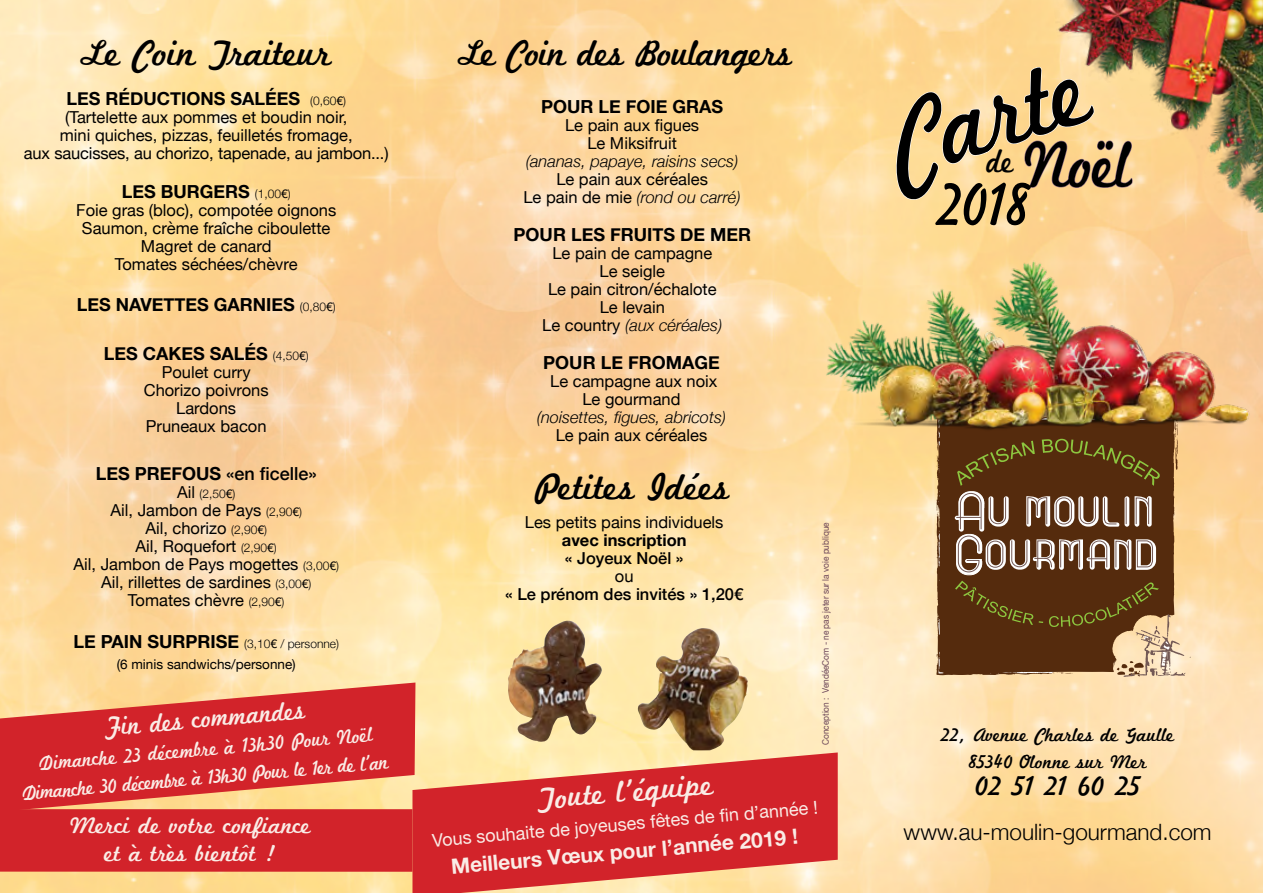
<style>
.page{position:relative;width:1263px;height:893px;background:#fff}
.page>*{position:absolute;margin:0;border:0;box-sizing:border-box;transform-origin:0 0}
.t1{font:109.5px "Marketing Script";color:#000;scale:.88 1}
.t2{font:68.7px "Marketing Script";color:#000;scale:.86 1}
.t3{font:63.3px "Marketing Script";color:#000;scale:.86 1}
.t4{font:37.5px "Marketing Script";letter-spacing:-.01em;color:#000}
.t5{font:37.5px "Marketing Script";letter-spacing:-.03em;color:#000}
.t6{font:34.35px "Marketing Script";color:#000;scale:.86 1}
.t7{font:31.5px "Marketing Script";color:#faece6}
.t8{font:28.5px "Marketing Script";color:#000}
.t9{font:27px "Marketing Script";color:#faece6;scale:.93 1}
.t10{font:24px/28.5px "Marketing Script";color:#faece6;text-align:center}
.t11{font:300 22.5px "Helvetica Neue";color:#000}
.t12{font:21px/28.5px "Marketing Script";color:#faece6;text-align:center;scale:.93 1}
.t13{font:700 21px "Helvetica Neue";color:#faece6}
.t14{font:19.5px/27px "Marketing Script";color:#000;text-align:center}
.t15{font:700 18px "Helvetica Neue";color:#000}
.t16{font:18px "Helvetica Neue";color:#faece6}
.t17{font:500 18px "Helvetica Neue";color:#000}
.t18{font:16.5px/18px "Helvetica Neue";color:#000;text-align:center}
.t19{font:italic 300 16.5px "Helvetica Neue";color:#000}
.t20{font:500 16.5px "Helvetica Neue";color:#000}
.t21{font:700 16.5px "Helvetica Neue";color:#000}
.t22{font:13.5px "Helvetica Neue";color:#000}
.t23{font:300 12px "Helvetica Neue";color:#000}
.t24{font:9px "Helvetica Neue";color:#6b4558;scale:.92 1}
.s1{font-weight:300;font-size:12px}
.s2{font-weight:400;font-size:12px}
.s3{font-weight:700}
.s4{font-weight:400;font-size:16.5px}
.s5{font-weight:400}
.s6{font-size:12px}
.s7{font-weight:700;font-size:18px}
.s8{font-weight:300;font-style:italic}
</style>
<div class="page">
<img style="left:0;top:0;width:1263px;height:893px">
<svg style="left:879px;top:63px;width:173px;height:142px;background:#fcda9a"></svg>
<img style="left:1052px;top:0;width:211px;height:235px">
<img style="left:508px;top:622px;width:94px;height:120px">
<img style="left:638px;top:628px;width:110px;height:122px">
<div style="left:0;top:809px;width:412px;height:63px;background:#d2232a"></div>
<svg style="left:412px;top:752px;width:426px;height:141px;background:#dc524a"></svg>
<svg style="left:938px;top:445px;width:253px;height:232px;background:#785635"></svg>
<svg style="left:0;top:682px;width:415px;height:130px;background:#dd5447"></svg>
<img style="left:819px;top:237px;width:443px;height:208px">
<h3 class="t4" style="left:81px;top:31px;width:252px">Le Coin Traiteur</h3>
<p class="t15" style="left:66px;top:84px;width:281px">LES RÉDUCTIONS SALÉES <span class="s1">(0,60</span><span class="s2">€</span><span class="s1">)</span></p>
<p class="t18" style="left:24px;top:109px;width:366px">(Tartelette aux pommes et boudin noir,<br>mini quiches, pizzas, feuilletés fromage,<br>aux saucisses, au chorizo, tapenade, au jambon...)</p>
<p class="t15" style="left:122px;top:177px;width:170px">LES BURGERS <span class="s1">(1,00</span><span class="s2">€</span><span class="s1">)</span></p>
<p class="t18" style="left:76px;top:202px;width:262px">Foie gras (bloc), compotée oignons<br>Saumon, crème fraîche ciboulette<br>Magret de canard<br>Tomates séchées/chèvre</p>
<p class="t15" style="left:77px;top:290px;width:261px">LES NAVETTES GARNIES <span class="s1">(0,80</span><span class="s2">€</span><span class="s1">)</span></p>
<p class="t15" style="left:104px;top:340px;width:206px">LES CAKES SALÉS <span class="s1">(4,50</span><span class="s2">€</span><span class="s1">)</span></p>
<p class="t18" style="left:144px;top:364px;width:126px">Poulet curry<br>Chorizo poivrons<br>Lardons<br>Pruneaux bacon</p>
<p class="t17" style="left:96px;top:459px;width:223px"><span class="s3">LES PREFOUS</span> «en ficelle»</p>
<p class="t23" style="left:177px;top:484px;width:60px"><span class="s4">Ail</span> (2,50<span class="s5">€</span>)</p>
<p class="t18" style="left:74px;top:502px;width:267px">Ail, Jambon de Pays <span class="s1">(2,90</span><span class="s6">€</span><span class="s1">)<br></span>Ail, chorizo <span class="s1">(2,90</span><span class="s6">€</span><span class="s1">)<br></span>Ail, Roquefort <span class="s1">(2,90</span><span class="s6">€</span><span class="s1">)<br></span>Ail, Jambon de Pays mogettes <span class="s1">(3,00</span><span class="s6">€</span><span class="s1">)<br></span>Ail, rillettes de sardines <span class="s1">(3,00</span><span class="s6">€</span><span class="s1">)<br></span>Tomates chèvre <span class="s1">(2,90</span><span class="s6">€</span><span class="s1">)</span></p>
<p class="t23" style="left:73px;top:634px;width:267px"><span class="s7">LE PAIN SURPRISE</span> (3,10<span class="s5">€</span> / personne)</p>
<p class="t22" style="left:117px;top:655px;width:181px">(6 minis sandwichs/personne)</p>
<h3 class="t9" style="left:103px;top:711px;width:218px;rotate:-5deg">Fin des commandes</h3>
<p class="t12" style="left:19px;top:752px;width:397px;rotate:-5deg">Dimanche 23 décembre à 13h30 Pour Noël<br>Dimanche 30 décembre à 13h30 Pour le 1er de l’an</p>
<h3 class="t10" style="left:70px;top:812px;width:242px">Merci de votre confiance et à très bientôt !</h3>
<h3 class="t5" style="left:458px;top:31px;width:335px">Le Coin des Boulangers</h3>
<p class="t15" style="left:541px;top:92px;width:184px">POUR LE FOIE GRAS</p>
<p class="t18" style="left:565px;top:117px;width:136px">Le pain aux figues<br>Le Miksifruit</p>
<p class="t19" style="left:526px;top:148px;width:214px">(ananas, papaye, raisins secs)</p>
<p class="t18" style="left:523px;top:171px;width:219px">Le pain aux céréales<br>Le pain de mie <span class="s8">(rond ou carré)</span></p>
<p class="t15" style="left:514px;top:221px;width:239px">POUR LES FRUITS DE MER</p>
<p class="t18" style="left:542px;top:245px;width:182px">Le pain de campagne<br>Le seigle<br>Le pain citron/échalote<br>Le levain<br>Le country <span class="s8">(aux céréales)</span></p>
<p class="t15" style="left:543px;top:348px;width:178px">POUR LE FROMAGE</p>
<p class="t18" style="left:550px;top:373px;width:169px">Le campagne aux noix<br>Le gourmand</p>
<p class="t19" style="left:537px;top:404px;width:191px">(noisettes, figues, abricots)</p>
<p class="t18" style="left:556px;top:427px;width:153px">Le pain aux céréales</p>
<h3 class="t4" style="left:535px;top:464px;width:196px">Petites Idées</h3>
<p class="t18" style="left:525px;top:514px;width:200px">Les petits pains individuels</p>
<p class="t21" style="left:562px;top:527px;width:126px">avec inscription</p>
<p class="t20" style="left:565px;top:545px;width:120px">« Joyeux Noël »</p>
<p class="t18" style="left:615px;top:568px;width:20px">ou</p>
<p class="t20" style="left:505px;top:581px;width:240px">« Le prénom des invités » 1,20€</p>
<p class="t24" style="left:819px;top:745px;width:244px;rotate:-90deg">Conception : VendéeCom - ne pas jeter sur la voie publique</p>
<h3 class="t7" style="left:536px;top:780px;width:178px;rotate:-5deg">Toute l’équipe</h3>
<p class="t16" style="left:431px;top:828px;width:389px;rotate:-5deg">Vous souhaite de joyeuses fêtes de fi n d’année !</p>
<p class="t13" style="left:450px;top:850px;width:350px;rotate:-5deg">Meilleurs Vœux pour l’année 2019 !</p>
<h1 class="t1" style="left:872px;top:81px;width:231px;rotate:-17deg">Carte</h1>
<h2 class="t2" style="left:1024px;top:123px;width:127px">Noël</h2>
<h3 class="t6" style="left:987px;top:140px;width:32px">de</h3>
<h3 class="t3" style="left:937px;top:167px;width:108px">2018</h3>
<p class="t14" style="left:941px;top:723px;width:235px">22, Avenue Charles de Gaulle<br>85340 Olonne sur Mer</p>
<h3 class="t8" style="left:975px;top:769px;width:167px">02 51 21 60 25</h3>
<h3 class="t11" style="left:904px;top:814px;width:309px">www.au-moulin-gourmand.com</h3>
</div>
